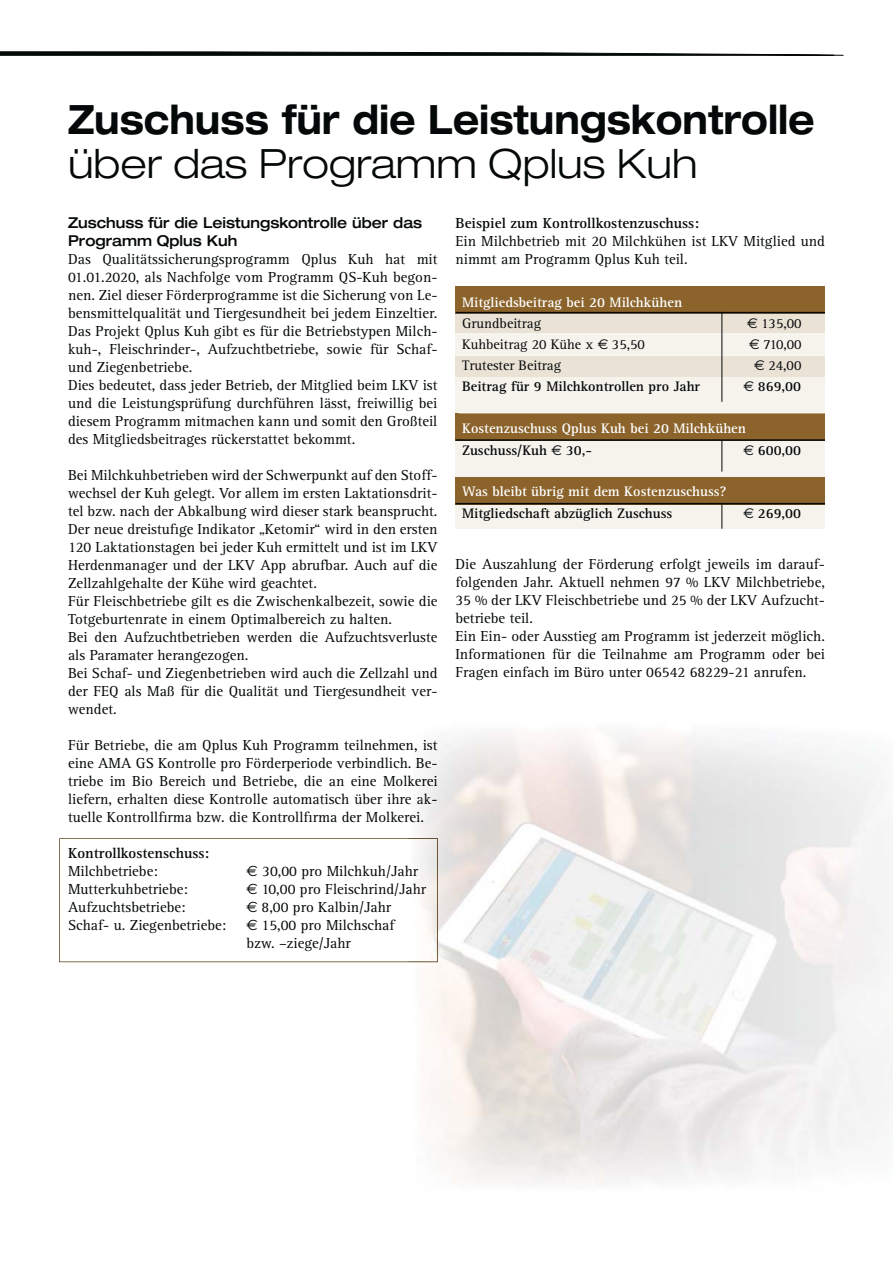
<style>
.page{position:relative;width:893px;height:1263px;background:#fff}
.page>*{position:absolute;margin:0;border:0;box-sizing:border-box;transform-origin:0 0}
.t1{font:700 expanded 40.5px "Helvetica Neue";color:#040809;scale:.85 1}
.t2{font:300 expanded 40.5px "Helvetica Neue";color:#040809}
.t3{font:15px/18px "Rotis Serif";color:#040809}
.t4{font:500 expanded 15px/18px "Helvetica Neue";color:#040809;scale:.93 1}
.t5{font:700 15px "Rotis Serif";color:#040809}
.t6{font:700 14.25px/22.5px "Rotis Serif";color:#fff}
.t7{font:700 14.25px "Rotis Serif";color:#040809}
.t8{font:14.25px "Rotis Serif";color:#040809}
.s1{color:#010202}
.s2{color:#020303}
.s3{color:#030404}
.s4{font-family:"Euro Sans"}
.s5{color:#090908}
.s6{font-family:"Euro Sans";font-weight:400}
.s7{color:#040809}
.s8{font-family:"Euro Sans";font-weight:400;color:#040809}
</style>
<div class="page">
<svg style="left:0;top:51px;width:843px;height:5px"></svg>
<svg style="left:59px;top:838px;width:349px;height:124px"></svg>
<img style="left:408px;top:730px;width:484px;height:456px">
<img style="left:408px;top:739px;width:29px;height:14px">
<img style="left:408px;top:757px;width:23px;height:14px">
<img style="left:408px;top:775px;width:29px;height:13px">
<img style="left:408px;top:793px;width:23px;height:13px">
<img style="left:408px;top:811px;width:16px;height:11px">
<img style="left:408px;top:838px;width:30px;height:124px">
<div style="left:455px;top:286px;width:370px;height:243px;background:#f6f2ec"></div>
<div style="left:455px;top:313px;width:370px;height:21px;background:#ebe2d6"></div>
<div style="left:455px;top:355px;width:370px;height:21px;background:#ebe2d6"></div>
<div style="left:455px;top:286px;width:370px;height:27px;background:#8b632b"></div>
<div style="left:455px;top:413px;width:370px;height:27px;background:#8b632b"></div>
<div style="left:455px;top:477px;width:370px;height:27px;background:#8b632b"></div>
<hr style="left:455px;top:334px;width:370px;height:1px;background:#fff">
<hr style="left:455px;top:355px;width:370px;height:1px;background:#fff">
<hr style="left:459px;top:413px;width:433px;height:1px;background:#fff">
<hr style="left:455px;top:312px;width:370px;height:1px;background:#040809">
<hr style="left:455px;top:439px;width:370px;height:2px;background:#040809">
<hr style="left:455px;top:503px;width:370px;height:1px;background:#040809">
<hr style="left:721px;top:312px;width:1px;height:90px;background:#040809">
<hr style="left:721px;top:440px;width:1px;height:32px;background:#040809">
<svg style="left:721px;top:504px;width:1px;height:25px"></svg>
<h1 class="t1" style="left:68px;top:105px;width:879px">Zuschuss für die Leistungskontrolle</h1>
<h1 class="t2" style="left:68px;top:148px;width:631px">über das Programm Qplus Kuh</h1>
<p class="t4" style="left:68px;top:215px;width:382px">Zuschuss für die Leistungskontrolle über das<br>Programm Qplus Kuh</p>
<p class="t3" style="left:68px;top:251px;width:371px">Das Qualitätssicherungsprogramm Qplus Kuh hat mit 01.01.2020, als Nachfolge vom Programm QS-Kuh begon&shy;nen. Ziel dieser Förderprogramme ist die Sicherung von Le&shy;bensmittelqualität und Tiergesundheit bei jedem Einzeltier.<br>Das Projekt Qplus Kuh gibt es für die Betriebstypen Milch&shy;kuh-, Fleischrinder-, Aufzuchtbetriebe, sowie für Schaf&shy;und Ziegenbetriebe.<br>Dies bedeutet, dass jeder Betrieb, der Mitglied beim LKV ist und die Leistungsprüfung durchführen lässt, freiwillig bei diesem Programm mitmachen kann und somit den Großteil des Mitgliedsbeitrages rückerstattet bekommt.</p>
<p class="t3" style="left:68px;top:467px;width:371px">Bei Milchkuhbetrieben wird der Schwerpunkt auf den Stoff&shy;wechsel der Kuh gelegt. Vor allem im ersten Laktationsdrit&shy;tel bzw. nach der Abkalbung wird dieser stark beansprucht.<br>Der neue dreistufige Indikator „Ketomir“ wird in den ersten 120 Laktationstagen bei jeder Kuh ermittelt und ist im LKV Herdenmanager und der LKV App abrufbar. Auch auf die Zellzahlgehalte der Kühe wird geachtet.<br>Für Fleischbetriebe gilt es die Zwischenkalbezeit, sowie die Totgeburtenrate in einem Optimalbereich zu halten.<br>Bei den Aufzuchtbetrieben werden die Aufzuchtsverluste als Paramater herangezogen.<br>Bei Schaf- und Ziegenbetrieben wird auch die Zellzahl und der FEQ als Maß für die Qualität und Tiergesundheit ver&shy;wendet.</p>
<p class="t3" style="left:68px;top:737px;width:371px;text-align:justify">Für Betriebe, die am Qplus Kuh Programm teilnehme<span class="s1">n, is</span><span class="s2">t </span>eine AMA GS Kontrolle pro Förderperiode verbindlich<span class="s1">. Be&shy;</span>triebe im Bio Bereich und Betriebe, die an eine Mol<span class="s1">ker</span><span class="s2">e</span><span class="s3">i </span>liefern, erhalten diese Kontrolle automatisch über ihr<span class="s1">e a</span><span class="s3">k&shy;</span>tuelle Kontrollfirma bzw. die Kontrollfirma der Molke<span class="s1">rei.</span></p>
<p class="t5" style="left:68px;top:847px;width:143px">Kontrollkostenschuss:</p>
<p class="t3" style="left:68px;top:863px;width:91px">Milchbetriebe:</p>
<p class="t3" style="left:246px;top:863px;width:173px"><span class="s4">€</span> 30,00 pro Milchkuh/Ja<span class="s1">h</span><span class="s3">r</span></p>
<p class="t3" style="left:68px;top:881px;width:121px">Mutterkuhbetriebe:</p>
<p class="t3" style="left:246px;top:881px;width:181px"><span class="s4">€</span> 10,00 pro Fleischrind/J<span class="s1">a</span><span class="s5">hr</span></p>
<p class="t3" style="left:68px;top:899px;width:119px">Aufzuchtsbetriebe:</p>
<p class="t3" style="left:246px;top:899px;width:146px"><span class="s4">€</span> 8,00 pro Kalbin/Jahr</p>
<p class="t3" style="left:68px;top:917px;width:160px">Schaf- u. Ziegenbetriebe:</p>
<p class="t3" style="left:246px;top:917px;width:149px"><span class="s4">€</span> 15,00 pro Milchschaf bzw. –ziege/Jahr</p>
<p class="t5" style="left:455px;top:217px;width:245px">Beispiel zum Kontrollkostenzuschuss:</p>
<p class="t3" style="left:455px;top:233px;width:371px">Ein Milchbetrieb mit 20 Milchkühen ist LKV Mitglied und nimmt am Programm Qplus Kuh teil.</p>
<p class="t6" style="left:462px;top:292px;width:221px">Mitgliedsbeitrag bei 20 Milchkühen</p>
<p class="t8" style="left:462px;top:318px;width:80px">Grundbeitrag</p>
<p class="t8" style="left:747px;top:318px;width:56px"><span class="s4">€</span> 135,00</p>
<p class="t8" style="left:462px;top:339px;width:184px">Kuhbeitrag 20 Kühe x <span class="s4">€</span> 35,50</p>
<p class="t8" style="left:749px;top:339px;width:54px"><span class="s4">€</span> 710,00</p>
<p class="t8" style="left:462px;top:360px;width:101px">Trutester Beitrag</p>
<p class="t8" style="left:754px;top:360px;width:49px"><span class="s4">€</span> 24,00</p>
<p class="t7" style="left:462px;top:381px;width:239px">Beitrag für 9 Milchkontrollen pro Jahr</p>
<p class="t7" style="left:743px;top:381px;width:59px"><span class="s6">€</span> 869,00</p>
<p class="t6" style="left:462px;top:418px;width:285px">Kostenzuschuss Qplus Kuh bei 20 Milchkühen<br><span class="s7">Zuschuss/Kuh</span> <span class="s8">€</span> <span class="s7">30,-</span></p>
<p class="t7" style="left:743px;top:446px;width:59px"><span class="s6">€</span> 600,00</p>
<p class="t6" style="left:462px;top:481px;width:266px">Was bleibt übrig mit dem Kostenzuschuss?</p>
<p class="t7" style="left:462px;top:509px;width:212px">Mitgliedschaft abzüglich Zuschuss</p>
<p class="t7" style="left:743px;top:509px;width:59px"><span class="s6">€</span> 269,00</p>
<p class="t3" style="left:455px;top:557px;width:371px">Die Auszahlung der Förderung erfolgt jeweils im darauf&shy;folgenden Jahr. Aktuell nehmen 97 % LKV Milchbetriebe, 35 % der LKV Fleischbetriebe und 25 % der LKV Aufzucht&shy;betriebe teil.<br>Ein Ein- oder Ausstieg am Programm ist jederzeit möglich.<br>Informationen für die Teilnahme am Programm oder bei Fragen einfach im Büro unter 06542 68229-21 anrufen.</p>
</div>
